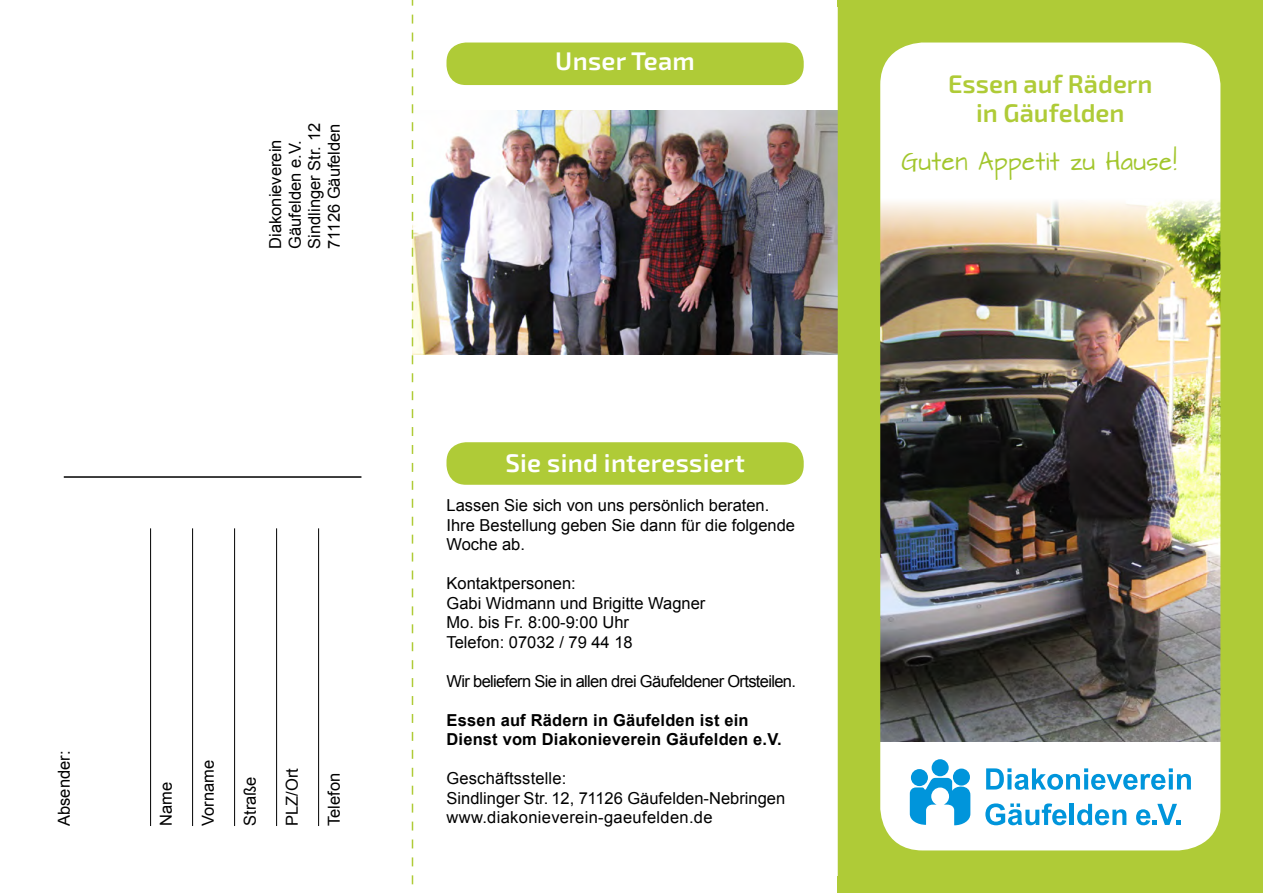
<style>
.page{position:relative;width:1263px;height:893px;background:#fff}
.page>*{position:absolute;margin:0;border:0;box-sizing:border-box;transform-origin:0 0}
.t1{font:600 25.5px "Exo 2";letter-spacing:.01em;color:#fff}
.t2{font:600 25.5px/28.5px "Exo 2";color:#afcb37;text-align:center}
.t3{font:21.45px "Architects Daughter";letter-spacing:.02em;color:#a2c62c;scale:.91 1}
.t4{font:16.5px/19.5px "Arial";color:#000}
.t5{font:700 16.5px/19.5px "Arial";letter-spacing:.01em;color:#000}
.t6{font:16.5px "Arial";letter-spacing:-.04em;color:#000}
.t7{font:16.5px "Arial";letter-spacing:.02em;color:#000}
</style>
<div class="page">
<img style="left:413px;top:111px;width:425px;height:244px">
<img style="left:838px;top:6px;width:400px;height:871px">
<div style="left:446px;top:442px;width:358px;height:43px;background:#afcb37;border-radius:20px"></div>
<div style="left:446px;top:43px;width:358px;height:42px;background:#afcb37;border-radius:20px"></div>
<svg style="left:910px;top:759px;width:60px;height:66px"></svg>
<svg style="left:986px;top:768px;width:205px;height:22px"></svg>
<svg style="left:985px;top:803px;width:81px;height:22px"></svg>
<hr style="left:1070px;top:804px;width:4px;height:21px;background:#0095db">
<svg style="left:1077px;top:804px;width:49px;height:21px"></svg>
<svg style="left:1136px;top:804px;width:44px;height:21px"></svg>
<div style="left:838px;top:0;width:425px;height:6px;background:#afcb37"></div>
<div style="left:1238px;top:0;width:25px;height:893px;background:#afcb37"></div>
<div style="left:838px;top:877px;width:425px;height:16px;background:#afcb37"></div>
<hr style="left:150px;top:528px;width:1px;height:298px;background:#000">
<hr style="left:192px;top:528px;width:1px;height:298px;background:#000">
<hr style="left:234px;top:528px;width:1px;height:298px;background:#000">
<hr style="left:276px;top:528px;width:1px;height:298px;background:#000">
<hr style="left:318px;top:528px;width:1px;height:298px;background:#000">
<hr style="left:64px;top:476px;width:297px;height:2px;background:#000">
<svg style="left:412px;top:0;width:1px;height:885px"></svg>
<p class="t4" style="left:266px;top:249px;width:127px;rotate:-90deg">Diakonieverein<br>Gäufelden e.V.<br>Sindlinger Str. 12<br>71126 Gäufelden</p>
<p class="t4" style="left:55px;top:826px;width:77px;rotate:-90deg">Absender:</p>
<p class="t4" style="left:157px;top:826px;width:46px;rotate:-90deg">Name</p>
<p class="t4" style="left:199px;top:826px;width:68px;rotate:-90deg">Vorname</p>
<p class="t4" style="left:241px;top:826px;width:51px;rotate:-90deg">Straße</p>
<p class="t4" style="left:283px;top:826px;width:59px;rotate:-90deg">PLZ/Ort</p>
<p class="t4" style="left:325px;top:826px;width:55px;rotate:-90deg">Telefon</p>
<h1 class="t1" style="left:555px;top:46px;width:141px">Unser Team</h1>
<h1 class="t1" style="left:505px;top:448px;width:241px">Sie sind interessiert</h1>
<p class="t4" style="left:446px;top:496px;width:350px">Lassen Sie sich von uns persönlich beraten.<br>Ihre Bestellung geben Sie dann für die folgende<br>Woche ab.</p>
<p class="t4" style="left:446px;top:574px;width:260px">Kontaktpersonen:<br>Gabi Widmann und Brigitte Wagner<br>Mo. bis Fr. 8:00-9:00 Uhr<br>Telefon: 07032 / 79 44 18</p>
<p class="t6" style="left:446px;top:670px;width:351px">Wir beliefern Sie in allen drei Gäufeldener Ortsteilen.</p>
<p class="t5" style="left:446px;top:711px;width:337px">Essen auf Rädern in Gäufelden ist ein<br>Dienst vom Diakonieverein Gäufelden e.V.</p>
<p class="t4" style="left:446px;top:769px;width:340px">Geschäftsstelle:<br>Sindlinger Str. 12, 71126 Gäufelden-Nebringen</p>
<p class="t7" style="left:446px;top:807px;width:268px">www.diakonieverein-gaeufelden.de</p>
<h1 class="t2" style="left:948px;top:71px;width:206px">Essen auf Rädern in Gäufelden</h1>
<h2 class="t3" style="left:901px;top:150px;width:304px">Guten Appetit zu Hause!</h2>
</div>
